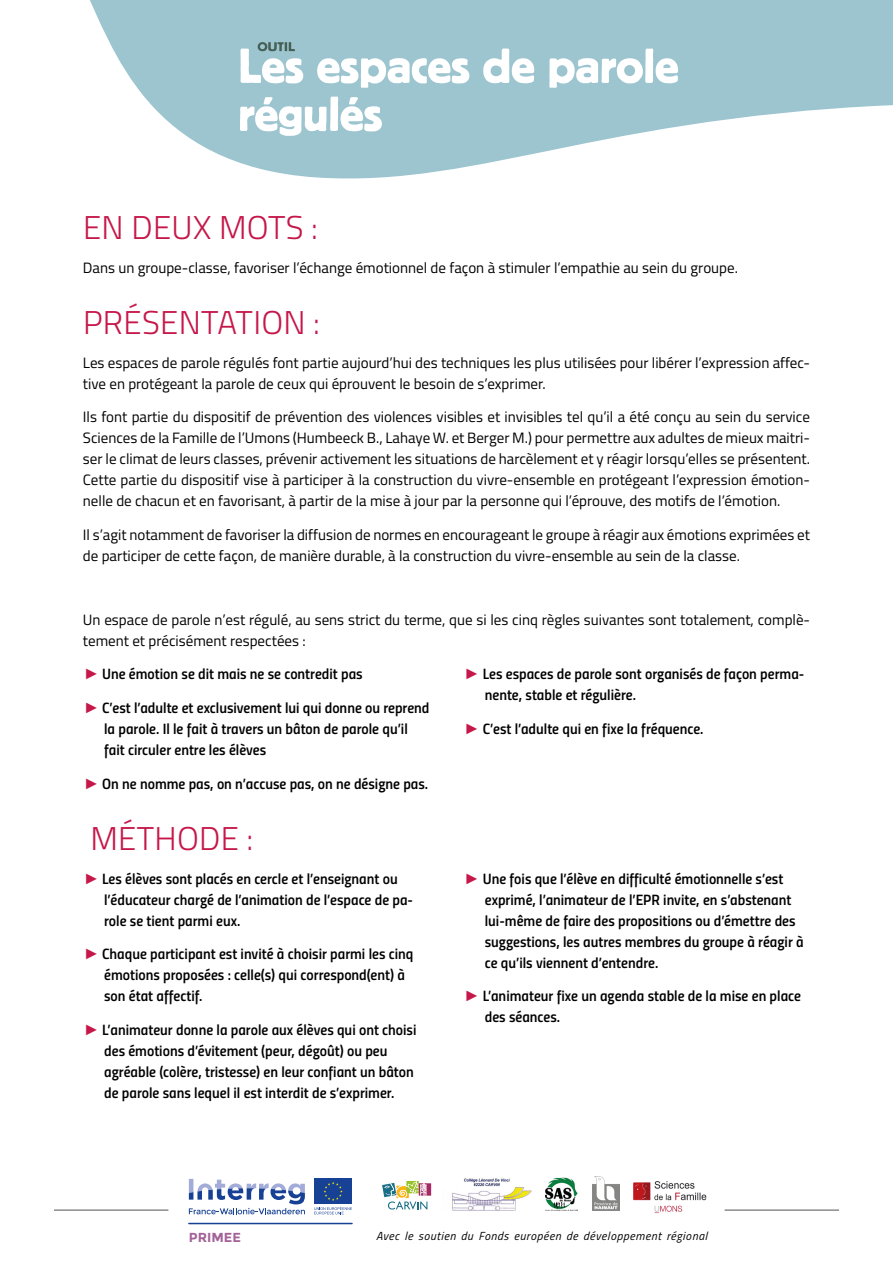
<style>
.page{position:relative;width:893px;height:1263px;background:#fff}
.page>*{position:absolute;margin:0;border:0;box-sizing:border-box;transform-origin:0 0}
.t1{font:51px/48px "Block T";color:#fff}
.t2{font:300 33px "Titillium";letter-spacing:.01em;color:#c51749}
.t3{font:15px/21px "Titillium";color:#000}
.t4{font:15px/21px "Titillium Semibold Upright";color:#000}
.t5{font:700 13.05px "Montserrat";color:#a36298}
.t6{font:italic 11.7px "Titillium";letter-spacing:.05em;color:#000}
.s1{font-family:"Arial";color:#c51749}
</style>
<div class="page">
<svg style="left:545px;top:1177px;width:33px;height:34px"></svg>
<img style="left:593px;top:1176px;width:26px;height:35px">
<svg style="left:382px;top:1181px;width:49px;height:28px"></svg>
<svg style="left:189px;top:1179px;width:116px;height:35px"></svg>
<div style="left:314px;top:1179px;width:38px;height:25px;background:#164194"></div>
<svg style="left:324px;top:1182px;width:19px;height:19px"></svg>
<svg style="left:314px;top:1207px;width:38px;height:7px"></svg>
<hr style="left:189px;top:1223px;width:163px;height:1px;background:#164194">
<img style="left:452px;top:1178px;width:80px;height:33px">
<img style="left:633px;top:1181px;width:74px;height:32px">
<hr style="left:54px;top:1209px;width:114px;height:2px;background:#8c8c8b">
<hr style="left:725px;top:1209px;width:114px;height:2px;background:#8c8c8b">
<svg style="left:90px;top:0;width:803px;height:179px;fill:#9cc5d0"></svg>
<svg style="left:258px;top:42px;width:37px;height:9px"></svg>
<h1 class="t1" style="left:238px;top:41px;width:442px">Les espaces de parole régulés</h1>
<h2 class="t2" style="left:83px;top:204px;width:236px">EN DEUX MOTS :</h2>
<p class="t3" style="left:83px;top:256px;width:656px">Dans un groupe-classe, favoriser l’échange émotionnel de façon à stimuler l’empathie au sein du groupe.</p>
<h2 class="t2" style="left:83px;top:298px;width:238px">PRÉSENTATION :</h2>
<p class="t3" style="left:83px;top:351px;width:729px">Les espaces de parole régulés font partie aujourd’hui des techniques les plus utilisées pour libérer l’expression affec&shy;tive en protégeant la parole de ceux qui éprouvent le besoin de s’exprimer.</p>
<p class="t3" style="left:83px;top:406px;width:729px;text-align:justify">Ils font partie du dispositif de prévention des violences visibles et invisibles tel qu’il a été conçu au sein du service Sciences de la Famille de l’Umons (Humbeeck B., Lahaye W. et Berger M.) pour permettre aux adultes de mieux maitri&shy;ser le climat de leurs classes, prévenir activement les situations de harcèlement et y réagir lorsqu’elles se présentent.<br>Cette partie du dispositif vise à participer à la construction du vivre-ensemble en protégeant l’expression émotion&shy;nelle de chacun et en favorisant, à partir de la mise à jour par la personne qui l’éprouve, des motifs de l’émotion.</p>
<p class="t3" style="left:83px;top:524px;width:729px">Il s’agit notamment de favoriser la diffusion de normes en encourageant le groupe à réagir aux émotions exprimées et de participer de cette façon, de manière durable, à la construction du vivre-ensemble au sein de la classe.</p>
<p class="t3" style="left:83px;top:608px;width:729px">Un espace de parole n’est régulé, au sens strict du terme, que si les cinq règles suivantes sont totalement, complè&shy;tement et précisément respectées :</p>
<p class="t4" style="left:84px;top:663px;width:280px"><span class="s1">►</span> Une émotion se dit mais ne se contredit pas</p>
<p class="t4" style="left:104px;top:696px;width:327px;text-indent:-20px"><span class="s1">►</span> C’est l’adulte et exclusivement lui qui donne ou reprend la parole. Il le fait à travers un bâton de parole qu’il fait circuler entre les élèves</p>
<p class="t4" style="left:84px;top:772px;width:346px"><span class="s1">►</span> On ne nomme pas, on n’accuse pas, on ne désigne pas.</p>
<p class="t4" style="left:485px;top:663px;width:321px;text-indent:-20px"><span class="s1">►</span> Les espaces de parole sont organisés de façon perma&shy;nente, stable et régulière.</p>
<p class="t4" style="left:465px;top:717px;width:241px"><span class="s1">►</span> C’est l’adulte qui en fixe la fréquence.</p>
<h2 class="t2" style="left:90px;top:814px;width:165px">MÉTHODE :</h2>
<p class="t4" style="left:104px;top:867px;width:310px;text-indent:-20px"><span class="s1">►</span> Les élèves sont placés en cercle et l’enseignant ou l’éducateur chargé de l’animation de l’espace de pa&shy;role se tient parmi eux.</p>
<p class="t4" style="left:104px;top:943px;width:311px;text-indent:-20px"><span class="s1">►</span> Chaque participant est invité à choisir parmi les cinq émotions proposées : celle(s) qui correspond(ent) à son état affectif.</p>
<p class="t4" style="left:104px;top:1018px;width:314px;text-indent:-20px"><span class="s1">►</span> L’animateur donne la parole aux élèves qui ont choisi des émotions d’évitement (peur, dégoût) ou peu agréable (colère, tristesse) en leur confiant un bâton de parole sans lequel il est interdit de s’exprimer.</p>
<p class="t4" style="left:485px;top:867px;width:320px;text-indent:-20px"><span class="s1">►</span> Une fois que l’élève en difficulté émotionnelle s’est exprimé, l’animateur de l’EPR invite, en s’abstenant lui-même de faire des propositions ou d’émettre des suggestions, les autres membres du groupe à réagir à ce qu’ils viennent d’entendre.</p>
<p class="t4" style="left:485px;top:985px;width:318px;text-indent:-20px"><span class="s1">►</span> L’animateur fixe un agenda stable de la mise en place des séances.</p>
<p class="t5" style="left:189px;top:1229px;width:54px">PRIMEE</p>
<p class="t6" style="left:376px;top:1228px;width:333px">Avec le soutien du Fonds européen de développement régional</p>
</div>
